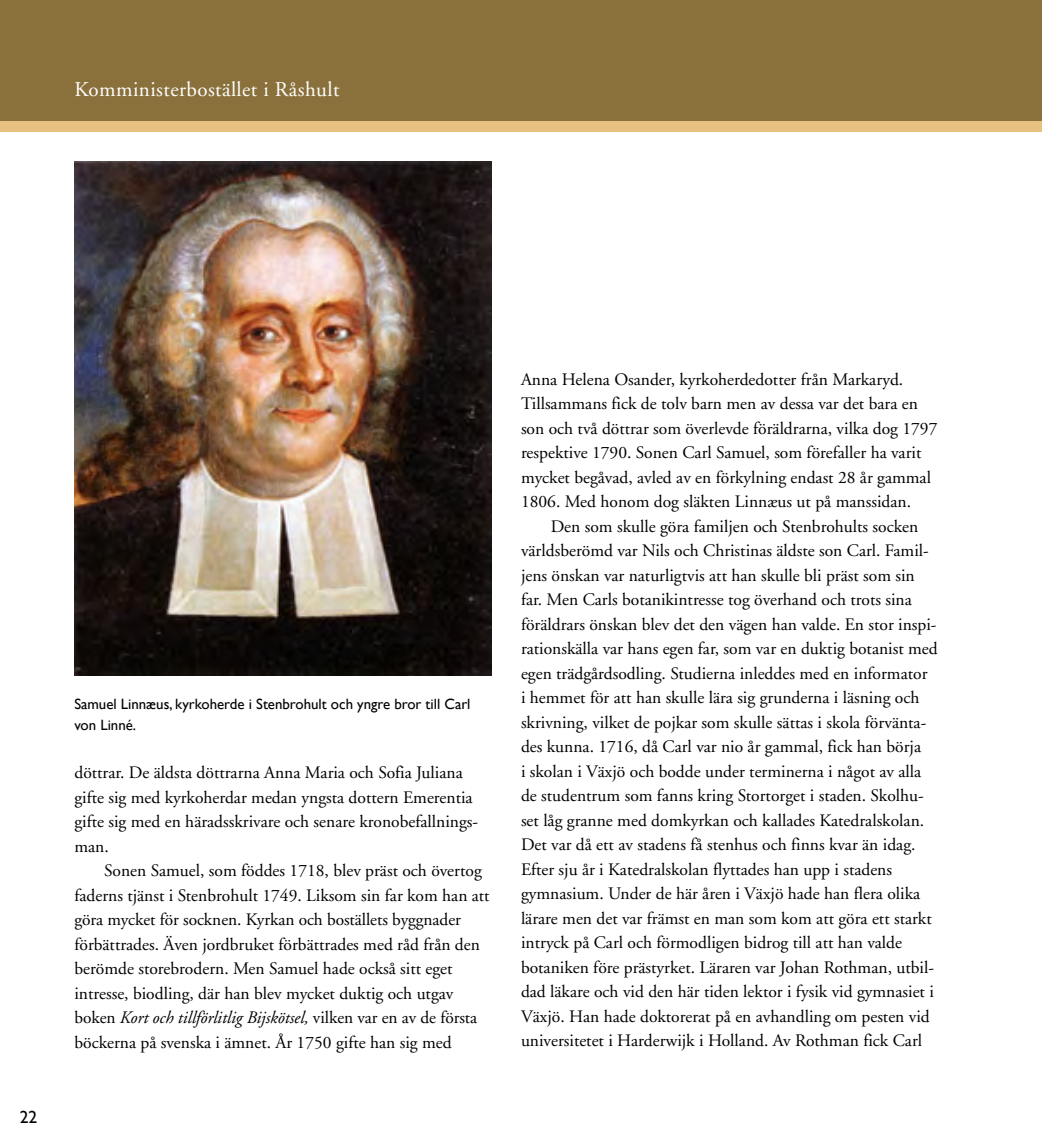
<style>
.page{position:relative;width:1042px;height:1141px;background:#fff}
.page>*{position:absolute;margin:0;border:0;box-sizing:border-box;transform-origin:0 0}
.t1{font:21px "Adobe Garamond";letter-spacing:.02em;color:#fff}
.t2{font:17.5px/24.5px "Adobe Garamond";color:#000}
.t3{font:17.5px "Gill Sans";color:#000}
.t4{font:14.88px/21px "Gill Sans";color:#000}
.s1{font-style:italic}
</style>
<div class="page">
<img style="left:74px;top:161px;width:417px;height:514px">
<div style="left:0;top:121px;width:1042px;height:11px;background:#e7c182"></div>
<div style="left:0;top:0;width:1042px;height:121px;background:#8a713c"></div>
<p class="t1" style="left:74px;top:78px;width:267px">Komministerbostället i Råshult</p>
<p class="t3" style="left:20px;top:1107px;width:19px">22</p>
<p class="t4" style="left:74px;top:693px;width:397px">Samuel Linnæus, kyrkoherde i Stenbrohult och yngre bror till Carl von Linné.</p>
<p class="t2" style="left:74px;top:761px;width:405px">döttrar. De äldsta döttrarna Anna Maria och Sofia Juliana gifte sig med kyrkoherdar medan yngsta dottern Emerentia gifte sig med en häradsskrivare och senare kronobefallnings&shy;man.</p>
<p class="t2" style="left:74px;top:859px;width:416px;text-indent:30px">Sonen Samuel, som föddes 1718, blev präst och övertog faderns tjänst i Stenbrohult 1749. Liksom sin far kom han att göra mycket för socknen. Kyrkan och boställets byggnader förbättrades. Även jordbruket förbättrades med råd från den berömde storebrodern. Men Samuel hade också sitt eget intresse, biodling, där han blev mycket duktig och utgav boken <span class="s1">Kort och tillförlitlig Bijskötsel,</span> vilken var en av de första böckerna på svenska i ämnet. År 1750 gifte han sig med</p>
<p class="t2" style="left:521px;top:367px;width:418px">Anna Helena Osander, kyrkoherdedotter från Markaryd.<br>Tillsammans fick de tolv barn men av dessa var det bara en son och två döttrar som överlevde föräldrarna, vilka dog 1797 respektive 1790. Sonen Carl Samuel, som förefaller ha varit mycket begåvad, avled av en förkylning endast 28 år gammal 1806. Med honom dog släkten Linnæus ut på manssidan.</p>
<p class="t2" style="left:521px;top:514px;width:418px;text-indent:30px">Den som skulle göra familjen och Stenbrohults socken världsberömd var Nils och Christinas äldste son Carl. Famil&shy;jens önskan var naturligtvis att han skulle bli präst som sin far. Men Carls botanikintresse tog överhand och trots sina föräldrars önskan blev det den vägen han valde. En stor inspi&shy;rationskälla var hans egen far, som var en duktig botanist med egen trädgårdsodling. Studierna inleddes med en informator<br>i hemmet för att han skulle lära sig grunderna i läsning och skrivning, vilket de pojkar som skulle sättas i skola förvänta&shy;des kunna. 1716, då Carl var nio år gammal, fick han börja<br>i skolan i Växjö och bodde under terminerna i något av alla de studentrum som fanns kring Stortorget i staden. Skolhu&shy;set låg granne med domkyrkan och kallades Katedralskolan.<br>Det var då ett av stadens få stenhus och finns kvar än idag.<br>Efter sju år i Katedralskolan flyttades han upp i stadens gymnasium. Under de här åren i Växjö hade han flera olika lärare men det var främst en man som kom att göra ett starkt intryck på Carl och förmodligen bidrog till att han valde botaniken före prästyrket. Läraren var Johan Rothman, utbil&shy;dad läkare och vid den här tiden lektor i fysik vid gymnasiet i Växjö. Han hade doktorerat på en avhandling om pesten vid universitetet i Harderwijk i Holland. Av Rothman fick Carl</p>
</div>
